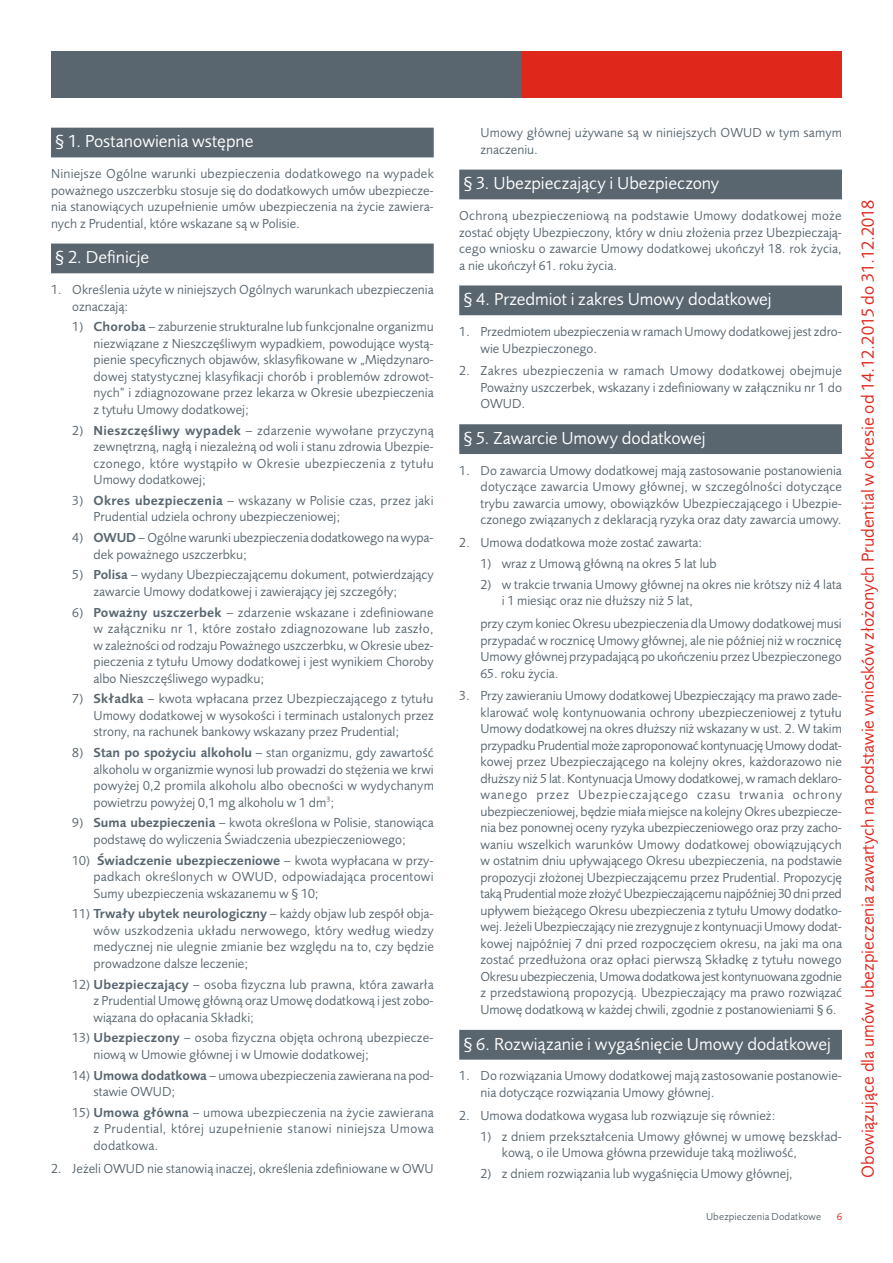
<style>
.page{position:relative;width:893px;height:1263px;background:#fff}
.page>*{position:absolute;margin:0;border:0;box-sizing:border-box;transform-origin:0 0}
.t1{font:18px "Pru Sans OT2";letter-spacing:-.005em;color:#fff}
.t2{font:18px "Pru Sans OT2";color:#df271c}
.t3{font:13.5px/16.5px "Pru Sans OT2";color:#596670;text-align:justify}
.t4{font:10.5px "Pru Sans OT2";letter-spacing:.01em;color:#596670}
.t5{font:10.5px "Pru Sans OT2";color:#df271c}
.s1{font-weight:600}
</style>
<div class="page">
<div style="left:521px;top:51px;width:321px;height:47px;background:#df271c"></div>
<div style="left:51px;top:51px;width:470px;height:47px;background:#596670"></div>
<div style="left:459px;top:170px;width:383px;height:29px;background:#596670"></div>
<div style="left:459px;top:285px;width:383px;height:30px;background:#596670"></div>
<div style="left:459px;top:424px;width:383px;height:30px;background:#596670"></div>
<div style="left:459px;top:1030px;width:383px;height:30px;background:#596670"></div>
<div style="left:51px;top:128px;width:383px;height:29px;background:#596670"></div>
<div style="left:51px;top:244px;width:383px;height:29px;background:#596670"></div>
<h1 class="t1" style="left:55px;top:131px;width:200px">§ 1. Postanowienia wstępne</h1>
<p class="t3" style="left:51px;top:165px;width:384px">Niniejsze Ogólne warunki ubezpieczenia dodatkowego na wypadek poważnego uszczerbku stosuje się do dodatkowych umów ubezpiecze&shy;nia stanowiących uzupełnienie umów ubezpieczenia na życie zawiera&shy;nych z Prudential, które wskazane są w Polisie.</p>
<h1 class="t1" style="left:55px;top:247px;width:95px">§ 2. Definicje</h1>
<p class="t3" style="left:72px;top:281px;width:363px;text-indent:-21px">1. Określenia użyte w niniejszych Ogólnych warunkach ubezpieczenia oznaczają:</p>
<p class="t3" style="left:94px;top:318px;width:342px;text-indent:-21px">1) <span class="s1">Choroba</span> – zaburzenie strukturalne lub funkcjonalne organizmu niezwiązane z Nieszczęśliwym wypadkiem, powodujące wystą&shy;pienie specyficznych objawów, sklasyfikowane w „Międzynaro&shy;dowej statystycznej klasyfikacji chorób i problemów zdrowot&shy;nych” i zdiagnozowane przez lekarza w Okresie ubezpieczenia z tytułu Umowy dodatkowej;</p>
<p class="t3" style="left:94px;top:422px;width:342px;text-indent:-21px">2) <span class="s1">Nieszczęśliwy wypadek</span> – zdarzenie wywołane przyczyną zewnętrzną, nagłą i niezależną od woli i stanu zdrowia Ubezpie&shy;czonego, które wystąpiło w Okresie ubezpieczenia z tytułu Umowy dodatkowej;</p>
<p class="t3" style="left:94px;top:492px;width:342px;text-indent:-21px">3) <span class="s1">Okres ubezpieczenia</span> – wskazany w Polisie czas, przez jaki<br>Prudential udziela ochrony ubezpieczeniowej;</p>
<p class="t3" style="left:94px;top:529px;width:342px;text-indent:-21px">4) <span class="s1">OWUD</span> – Ogólne warunki ubezpieczenia dodatkowego na wypa&shy;dek poważnego uszczerbku;</p>
<p class="t3" style="left:94px;top:566px;width:342px;text-indent:-21px">5) <span class="s1">Polisa</span> – wydany Ubezpieczającemu dokument, potwierdzający zawarcie Umowy dodatkowej i zawierający jej szczegóły;</p>
<p class="t3" style="left:94px;top:604px;width:342px;text-indent:-21px">6) <span class="s1">Poważny uszczerbek</span> – zdarzenie wskazane i zdefiniowane w załączniku nr 1, które zostało zdiagnozowane lub zaszło, w zależności od rodzaju Poważnego uszczerbku, w Okresie ubez&shy;pieczenia z tytułu Umowy dodatkowej i jest wynikiem Choroby albo Nieszczęśliwego wypadku;</p>
<p class="t3" style="left:94px;top:690px;width:342px;text-indent:-21px">7) <span class="s1">Składka</span> – kwota wpłacana przez Ubezpieczającego z tytułu Umowy dodatkowej w wysokości i terminach ustalonych przez strony, na rachunek bankowy wskazany przez Prudential;</p>
<p class="t3" style="left:94px;top:744px;width:342px;text-indent:-21px">8) <span class="s1">Stan po spożyciu alkoholu</span> – stan organizmu, gdy zawartość alkoholu w organizmie wynosi lub prowadzi do stężenia we krwi powyżej 0,2 promila alkoholu albo obecności w wydychanym powietrzu powyżej 0,1 mg alkoholu w 1 dm<sup>3</sup>;</p>
<p class="t3" style="left:72px;top:814px;width:363px;text-align:center">9) <span class="s1">Suma ubezpieczenia</span> – kwota określona w Polisie, stanowiąca podstawę do wyliczenia Świadczenia ubezpieczeniowego;</p>
<p class="t3" style="left:94px;top:852px;width:342px;text-indent:-21px">10) <span class="s1">Świadczenie ubezpieczeniowe</span> – kwota wypłacana w przy&shy;padkach określonych w OWUD, odpowiadająca procentowi Sumy ubezpieczenia wskazanemu w § 10;</p>
<p class="t3" style="left:94px;top:905px;width:342px;text-indent:-21px">11) <span class="s1">Trwały ubytek neurologiczny</span> – każdy objaw lub zespół obja&shy;wów uszkodzenia układu nerwowego, który według wiedzy medycznej nie ulegnie zmianie bez względu na to, czy będzie prowadzone dalsze leczenie;</p>
<p class="t3" style="left:94px;top:976px;width:342px;text-indent:-21px">12) <span class="s1">Ubezpieczający</span> – osoba fizyczna lub prawna, która zawarła z Prudential Umowę główną oraz Umowę dodatkową i jest zobo&shy;wiązana do opłacania Składki;</p>
<p class="t3" style="left:94px;top:1030px;width:342px;text-indent:-21px">13) <span class="s1">Ubezpieczony</span> – osoba fizyczna objęta ochroną ubezpiecze&shy;niową w Umowie głównej i w Umowie dodatkowej;</p>
<p class="t3" style="left:94px;top:1067px;width:342px;text-indent:-21px">14) <span class="s1">Umowa dodatkowa</span> – umowa ubezpieczenia zawierana na pod&shy;stawie OWUD;</p>
<p class="t3" style="left:94px;top:1104px;width:342px;text-indent:-21px">15) <span class="s1">Umowa główna</span> – umowa ubezpieczenia na życie zawierana z Prudential, której uzupełnienie stanowi niniejsza Umowa dodatkowa.</p>
<p class="t3" style="left:51px;top:1160px;width:384px">2. Jeżeli OWUD nie stanowią inaczej, określenia zdefiniowane w OWU</p>
<p class="t3" style="left:480px;top:124px;width:363px">Umowy głównej używane są w niniejszych OWUD w tym samym znaczeniu.</p>
<h1 class="t1" style="left:463px;top:173px;width:257px">§ 3. Ubezpieczający i Ubezpieczony</h1>
<p class="t3" style="left:459px;top:207px;width:384px">Ochroną ubezpieczeniową na podstawie Umowy dodatkowej może zostać objęty Ubezpieczony, który w dniu złożenia przez Ubezpieczają&shy;cego wniosku o zawarcie Umowy dodatkowej ukończył 18. rok życia, a nie ukończył 61. roku życia.</p>
<h1 class="t1" style="left:463px;top:289px;width:310px">§ 4. Przedmiot i zakres Umowy dodatkowej</h1>
<p class="t3" style="left:480px;top:323px;width:363px;text-indent:-21px">1. Przedmiotem ubezpieczenia w ramach Umowy dodatkowej jest zdro&shy;wie Ubezpieczonego.</p>
<p class="t3" style="left:480px;top:363px;width:363px;text-indent:-21px">2. Zakres ubezpieczenia w ramach Umowy dodatkowej obejmuje Poważny uszczerbek, wskazany i zdefiniowany w załączniku nr 1 do OWUD.</p>
<h1 class="t1" style="left:463px;top:427px;width:243px">§ 5. Zawarcie Umowy dodatkowej</h1>
<p class="t3" style="left:480px;top:462px;width:363px;text-indent:-21px">1. Do zawarcia Umowy dodatkowej mają zastosowanie postanowienia dotyczące zawarcia Umowy głównej, w szczególności dotyczące trybu zawarcia umowy, obowiązków Ubezpieczającego i Ubezpie&shy;czonego związanych z deklaracją ryzyka oraz daty zawarcia umowy.</p>
<p class="t3" style="left:459px;top:534px;width:245px">2. Umowa dodatkowa może zostać zawarta:</p>
<p class="t3" style="left:480px;top:555px;width:238px">1) wraz z Umową główną na okres 5 lat lub</p>
<p class="t3" style="left:502px;top:576px;width:342px;text-indent:-21px">2) w trakcie trwania Umowy głównej na okres nie krótszy niż 4 lata i 1 miesiąc oraz nie dłuższy niż 5 lat,</p>
<p class="t3" style="left:480px;top:615px;width:363px">przy czym koniec Okresu ubezpieczenia dla Umowy dodatkowej musi przypadać w rocznicę Umowy głównej, ale nie później niż w rocznicę Umowy głównej przypadającą po ukończeniu przez Ubezpieczonego</p>
<p class="t3" style="left:480px;top:665px;width:80px">65. roku życia.</p>
<p class="t3" style="left:480px;top:688px;width:363px;text-indent:-21px">3. Przy zawieraniu Umowy dodatkowej Ubezpieczający ma prawo zade&shy;klarować wolę kontynuowania ochrony ubezpieczeniowej z tytułu Umowy dodatkowej na okres dłuższy niż wskazany w ust. 2. W takim przypadku Prudential może zaproponować kontynuację Umowy dodat&shy;kowej przez Ubezpieczającego na kolejny okres, każdorazowo nie dłuższy niż 5 lat. Kontynuacja Umowy dodatkowej, w ramach deklaro&shy;wanego przez Ubezpieczającego czasu trwania ochrony ubezpieczeniowej, będzie miała miejsce na kolejny Okres ubezpiecze&shy;nia bez ponownej oceny ryzyka ubezpieczeniowego oraz przy zacho&shy;waniu wszelkich warunków Umowy dodatkowej obowiązujących w ostatnim dniu upływającego Okresu ubezpieczenia, na podstawie propozycji złożonej Ubezpieczającemu przez Prudential. Propozycję taką Prudential może złożyć Ubezpieczającemu najpóźniej 30 dni przed upływem bieżącego Okresu ubezpieczenia z tytułu Umowy dodatko&shy;wej. Jeżeli Ubezpieczający nie zrezygnuje z kontynuacji Umowy dodat&shy;kowej najpóźniej 7 dni przed rozpoczęciem okresu, na jaki ma ona zostać przedłużona oraz opłaci pierwszą Składkę z tytułu nowego Okresu ubezpieczenia, Umowa dodatkowa jest kontynuowana zgodnie z przedstawioną propozycją. Ubezpieczający ma prawo rozwiązać Umowę dodatkową w każdej chwili, zgodnie z postanowieniami § 6.</p>
<h1 class="t1" style="left:463px;top:1033px;width:369px">§ 6. Rozwiązanie i wygaśnięcie Umowy dodatkowej</h1>
<p class="t3" style="left:480px;top:1067px;width:363px;text-indent:-21px">1. Do rozwiązania Umowy dodatkowej mają zastosowanie postanowie&shy;nia dotyczące rozwiązania Umowy głównej.</p>
<p class="t3" style="left:459px;top:1107px;width:318px">2. Umowa dodatkowa wygasa lub rozwiązuje się również:</p>
<p class="t3" style="left:502px;top:1128px;width:342px;text-indent:-21px">1) z dniem przekształcenia Umowy głównej w umowę bezskład&shy;kową, o ile Umowa główna przewiduje taką możliwość,</p>
<p class="t3" style="left:480px;top:1165px;width:314px">2) z dniem rozwiązania lub wygaśnięcia Umowy głównej,</p>
<p class="t4" style="left:706px;top:1211px;width:117px">Ubezpieczenia Dodatkowe</p>
<p class="t5" style="left:837px;top:1211px;width:7px">6</p>
<h1 class="t2" style="left:857px;top:1178px;width:980px;rotate:-90deg">Obowiązujące dla umów ubezpieczenia zawartych na podstawie wniosków złożonych Prudential w okresie od 14.12.2015 do 31.12.2018</h1>
</div>
